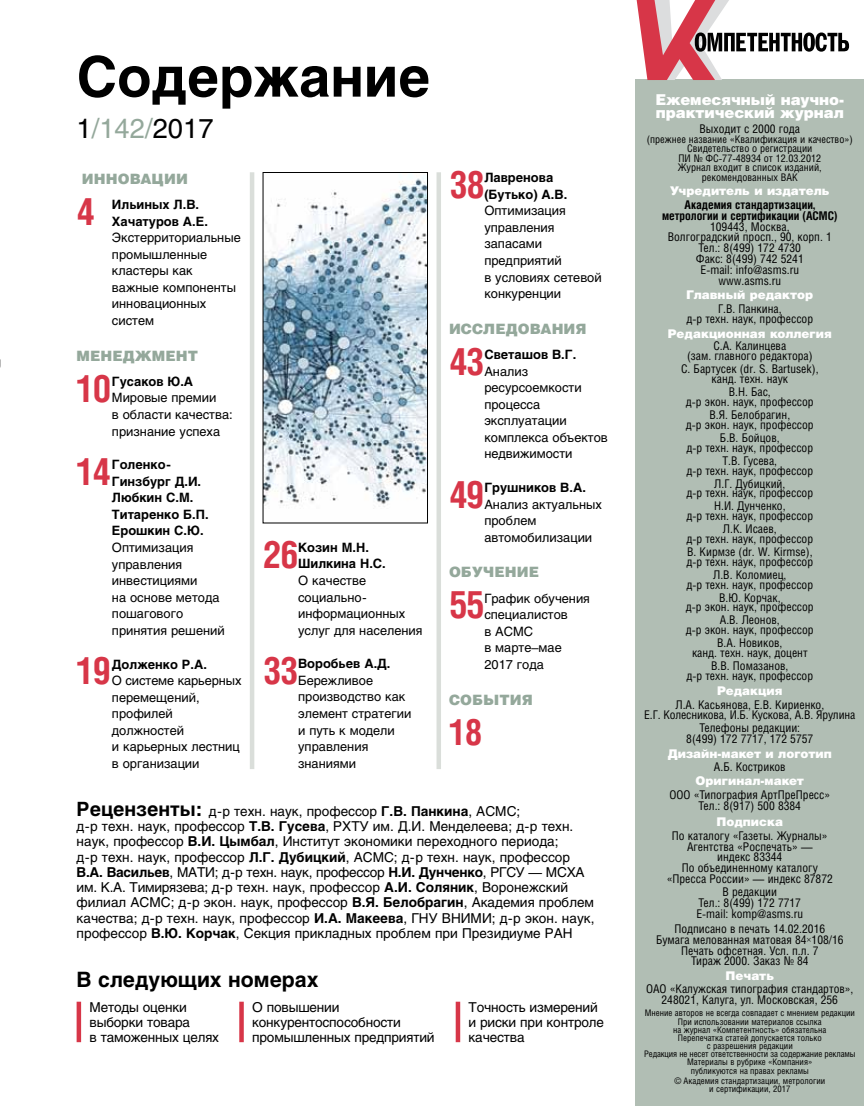
<style>
.page{position:relative;width:864px;height:1106px;background:#fff}
.page>*{position:absolute;margin:0;border:0;box-sizing:border-box;transform-origin:0 0}
.t1{font:700 55.5px "Helios";color:#000}
.t2{font:700 37.8px "Helios Cond";letter-spacing:-.05em;color:#d73648}
.t3{font:700 36.3px "Helios Cond";color:#d73648}
.t4{font:27.15px "Helios";color:#000}
.t5{font:700 21px "Helios";color:#000}
.t6{font:900 15px/13.5px "Helios";letter-spacing:-.005em;color:#fff}
.t7{font:900 14.25px "Helios";letter-spacing:.005em;color:#94a89b}
.t8{font:13.5px/15.3px "Helios";color:#000}
.t9{font:12.75px/16.6px "Helios";color:#000}
.t10{font:700 12.75px/16.6px "Helios";color:#000}
.t11{font:12px/10.8px "Helios Cond";color:#000;text-align:center}
.t12{font:900 12px "Helios";color:#fff}
.t13{font:700 12px/10.8px "Helios Cond";color:#000;text-align:center}
.t14{font:10.5px/9.4px "Helios Cond";color:#000;text-align:center}
.t15{font:9px/8.1px "Helios Cond";color:#000;text-align:center}
.s1{color:#94a89b}
.s2{font-weight:700;font-size:19.5px}
.s3{font-weight:700}
</style>
<div class="page">
<div style="left:635px;top:80px;width:228px;height:1026px;background:#b1beb4"></div>
<svg style="left:636px;top:0;width:212px;height:80px"></svg>
<hr style="left:250px;top:172px;width:4px;height:597px;background:#dadeda">
<div style="left:436px;top:172px;width:5px;height:597px;background:#dadeda"></div>
<hr style="left:77px;top:1001px;width:4px;height:41px;background:#d73648">
<div style="left:239px;top:1001px;width:5px;height:41px;background:#d73648"></div>
<div style="left:455px;top:1001px;width:5px;height:41px;background:#d73648"></div>
<img style="left:265px;top:177px;width:160px;height:332px">
<h1 class="t1" style="left:77px;top:47px;width:355px">Содержание</h1>
<h3 class="t4" style="left:77px;top:114px;width:138px">1<span class="s1">/142/</span>2017</h3>
<p class="t7" style="left:82px;top:171px;width:108px">ИННОВАЦИИ</p>
<h2 class="t2" style="left:77px;top:189px;width:20px">4</h2>
<p class="t10" style="left:112px;top:196px;width:97px">Ильиных Л.В.<br>Хачатуров А.Е.</p>
<p class="t9" style="left:112px;top:230px;width:130px">Экстерриториальные промышленные кластеры как важные компоненты инновационных систем</p>
<p class="t7" style="left:77px;top:347px;width:123px">МЕНЕДЖМЕНТ</p>
<h2 class="t2" style="left:77px;top:365px;width:37px">10</h2>
<p class="t10" style="left:112px;top:373px;width:83px">Гусаков Ю.А</p>
<p class="t9" style="left:112px;top:390px;width:122px">Мировые премии<br>в области качества: признание успеха</p>
<h2 class="t2" style="left:77px;top:449px;width:36px">14</h2>
<p class="t10" style="left:112px;top:456px;width:98px">Голенко-<br>Гинзбург Д.И.<br>Любкин С.М.<br>Титаренко Б.П.<br>Ерошкин С.Ю.</p>
<p class="t9" style="left:112px;top:539px;width:114px">Оптимизация управления инвестициями<br>на основе метода пошагового принятия решений</p>
<h2 class="t2" style="left:77px;top:648px;width:36px">19</h2>
<p class="t10" style="left:112px;top:656px;width:96px">Долженко Р.А.</p>
<p class="t9" style="left:112px;top:672px;width:131px">О системе карьерных перемещений, профилей должностей<br>и карьерных лестниц в организации</p>
<h2 class="t2" style="left:263px;top:531px;width:37px">26</h2>
<p class="t10" style="left:298px;top:539px;width:89px">Козин М.Н.<br>Шилкина Н.С.</p>
<p class="t9" style="left:298px;top:572px;width:126px">О качестве социально&shy;информационных услуг для населения</p>
<h2 class="t2" style="left:263px;top:648px;width:38px">33</h2>
<p class="t10" style="left:298px;top:655px;width:94px">Воробьев А.Д.</p>
<p class="t9" style="left:298px;top:672px;width:115px">Бережливое производство как элемент стратегии и путь к модели управления знаниями</p>
<h2 class="t2" style="left:449px;top:162px;width:38px">38</h2>
<p class="t10" style="left:484px;top:170px;width:84px">Лавренова (Бутько) А.В.</p>
<p class="t9" style="left:484px;top:203px;width:119px">Оптимизация управления запасами предприятий<br>в условиях сетевой конкуренции</p>
<p class="t7" style="left:449px;top:321px;width:139px">ИССЛЕДОВАНИя</p>
<h2 class="t2" style="left:449px;top:339px;width:37px">43</h2>
<p class="t10" style="left:484px;top:346px;width:93px">Светашов В.Г.</p>
<p class="t9" style="left:484px;top:363px;width:125px">Анализ ресурсоемкости процесса эксплуатации комплекса объектов недвижимости</p>
<h2 class="t2" style="left:449px;top:472px;width:37px">49</h2>
<p class="t10" style="left:484px;top:479px;width:103px">Грушников В.А.</p>
<p class="t9" style="left:484px;top:496px;width:119px">Анализ актуальных проблем автомобилизации</p>
<p class="t7" style="left:449px;top:564px;width:92px">ОБУЧЕНИЕ</p>
<h2 class="t2" style="left:449px;top:582px;width:37px">55</h2>
<p class="t9" style="left:484px;top:590px;width:107px">График обучения специалистов<br>в АСМС<br>в марте–мае<br>2017 года</p>
<p class="t7" style="left:449px;top:691px;width:84px">СОБЫТИЯ</p>
<h3 class="t3" style="left:449px;top:710px;width:35px">18</h3>
<p class="t8" style="left:77px;top:803px;width:519px"><span class="s2">Рецензенты:</span> д-р техн. наук, профессор <span class="s3">Г.В. Панкина</span>, АСМС;<br>д-р техн. наук, профессор <span class="s3">Т.В. Гусева</span>, РХТУ им. Д.И. Менделеева; д-р техн. наук, профессор <span class="s3">В.И. Цымбал</span>, Институт экономики переходного периода;<br>д-р техн. наук, профессор <span class="s3">Л.Г. Дубицкий</span>, АСМС; д-р техн. наук, профессор <span class="s3">В.А. Васильев</span>, МАТИ; д-р техн. наук, профессор <span class="s3">Н.И. Дунченко</span>, РГСУ — МСХА им. К.А. Тимирязева; д-р техн. наук, профессор <span class="s3">А.И. Соляник</span>, Воронежский филиал АСМС; д-р экон. наук, профессор <span class="s3">В.Я. Белобрагин</span>, Академия проблем качества; д-р техн. наук, профессор <span class="s3">И.А. Макеева</span>, ГНУ ВНИМИ; д-р экон. наук, профессор <span class="s3">В.Ю. Корчак</span>, Секция прикладных проблем при Президиуме РАН</p>
<h3 class="t5" style="left:77px;top:968px;width:243px">В следующих номерах</h3>
<p class="t8" style="left:89px;top:1000px;width:131px">Методы оценки выборки товара<br>в таможенных целях</p>
<p class="t8" style="left:252px;top:1000px;width:184px">О повышении конкурентоспособности промышленных предприятий</p>
<p class="t8" style="left:468px;top:1000px;width:137px">Точность измерений и риски при контроле качества</p>
<p class="t6" style="left:655px;top:92px;width:190px">Ежемесячный научно&shy;практический журнал</p>
<p class="t11" style="left:699px;top:123px;width:102px">Выходит с 2000 года</p>
<p class="t14" style="left:646px;top:134px;width:207px">(прежнее название «Квалификация и качество»)<br>Свидетельство о регистрации<br>ПИ № ФС-77-48934 от 12.03.2012<br>Журнал входит в список изданий, рекомендованных ВАК</p>
<p class="t12" style="left:670px;top:184px;width:161px">Учредитель и издатель</p>
<p class="t13" style="left:661px;top:199px;width:177px">Академия стандартизации, метрологии и сертификации (АСМС)</p>
<p class="t11" style="left:667px;top:221px;width:166px">109443, Москва,<br>Волгоградский просп., 90, корп. 1<br>Тел.: 8(499) 172 4730<br>Факс: 8(499) 742 5241<br>E-mail: info@asms.ru www.asms.ru</p>
<p class="t12" style="left:686px;top:288px;width:128px">Главный редактор</p>
<p class="t11" style="left:686px;top:303px;width:128px">Г.В. Панкина,<br>д-р техн. наук, профессор</p>
<p class="t12" style="left:667px;top:326px;width:165px">Редакционная коллегия</p>
<p class="t11" style="left:686px;top:341px;width:127px;line-height:9.8px">С.А. Калинцева<br>(зам. главного редактора)</p>
<p class="t11" style="left:680px;top:364px;width:139px;line-height:9.8px">С. Бартусек (dr. S. Bartusek), канд. техн. наук</p>
<p class="t11" style="left:685px;top:387px;width:129px;line-height:9.8px">В.Н. Бас,<br>д-р экон. наук, профессор</p>
<p class="t11" style="left:685px;top:410px;width:129px;line-height:9.8px">В.Я. Белобрагин,<br>д-р экон. наук, профессор</p>
<p class="t11" style="left:686px;top:432px;width:128px;line-height:9.8px">Б.В. Бойцов,<br>д-р техн. наук, профессор</p>
<p class="t11" style="left:686px;top:455px;width:128px;line-height:9.8px">Т.В. Гусева,<br>д-р техн. наук, профессор</p>
<p class="t11" style="left:686px;top:478px;width:128px;line-height:9.8px">Л.Г. Дубицкий,<br>д-р техн. наук, профессор</p>
<p class="t11" style="left:686px;top:501px;width:128px;line-height:9.8px">Н.И. Дунченко,<br>д-р техн. наук, профессор</p>
<p class="t11" style="left:686px;top:524px;width:128px;line-height:9.8px">Л.К. Исаев,<br>д-р техн. наук, профессор</p>
<p class="t11" style="left:686px;top:546px;width:128px;line-height:9.8px;text-align:left">В. Кирмзе (dr. W. Kirmse), д-р техн. наук, профессор</p>
<p class="t11" style="left:686px;top:569px;width:128px;line-height:9.8px">Л.В. Коломиец,<br>д-р техн. наук, профессор</p>
<p class="t11" style="left:685px;top:592px;width:129px;line-height:9.8px">В.Ю. Корчак,<br>д-р экон. наук, профессор</p>
<p class="t11" style="left:685px;top:615px;width:129px;line-height:9.8px">А.В. Леонов,<br>д-р экон. наук, профессор</p>
<p class="t11" style="left:691px;top:638px;width:117px;line-height:9.8px">В.А. Новиков,<br>канд. техн. наук, доцент</p>
<p class="t11" style="left:686px;top:660px;width:128px;line-height:9.8px">В.В. Помазанов,<br>д-р техн. наук, профессор</p>
<p class="t12" style="left:716px;top:684px;width:67px">Редакция</p>
<p class="t11" style="left:644px;top:698px;width:212px">Л.А. Касьянова, Е.В. Кириенко,<br>Е.Г. Колесникова, И.Б. Кускова, А.В. Ярулина</p>
<p class="t11" style="left:686px;top:722px;width:128px">Телефоны редакции:<br>8(499) 172 7717, 172 5757</p>
<p class="t12" style="left:667px;top:746px;width:165px">Дизайн-макет и логотип</p>
<p class="t11" style="left:713px;top:761px;width:73px">А.Б. Костриков</p>
<p class="t12" style="left:695px;top:774px;width:110px">Оригинал-макет</p>
<p class="t11" style="left:669px;top:789px;width:162px">ООО «Типография АртПреПресс»<br>Тел.: 8(917) 500 8384</p>
<p class="t12" style="left:716px;top:815px;width:68px">Подписка</p>
<p class="t11" style="left:666px;top:829px;width:167px">По каталогу «Газеты. Журналы»<br>Агентства «Роспечать» —<br>индекс 83344<br>По объединенному каталогу «Пресса России» — индекс 87872</p>
<p class="t11" style="left:696px;top:886px;width:108px">В редакции<br>Тел.: 8(499) 172 7717<br>E-mail: komp@asms.ru</p>
<p class="t11" style="left:655px;top:923px;width:189px">Подписано в печать 14.02.2016<br>Бумага мелованная матовая 84 108/16<br>Печать офсетная. Усл. п.л. 7<br>Тираж 2000. Заказ № 84</p>
<p class="t12" style="left:725px;top:968px;width:50px">Печать</p>
<p class="t11" style="left:645px;top:983px;width:209px">ОАО «Калужская типография стандартов»,<br>248021, Калуга, ул. Московская, 256</p>
<p class="t15" style="left:644px;top:1009px;width:213px">Мнение авторов не всегда совпадает с мнением редакции При использовании материалов ссылка<br>на журнал «Компетентность» обязательна<br>Перепечатка статей допускается только<br>с разрешения редакции<br>Редакция не несет ответственности за содержание рекламы Материалы в рубрике «Компания»<br>публикуются на правах рекламы</p>
<p class="t15" style="left:674px;top:1076px;width:152px">© Академия стандартизации, метрологии и сертификации, 2017</p>
</div>
